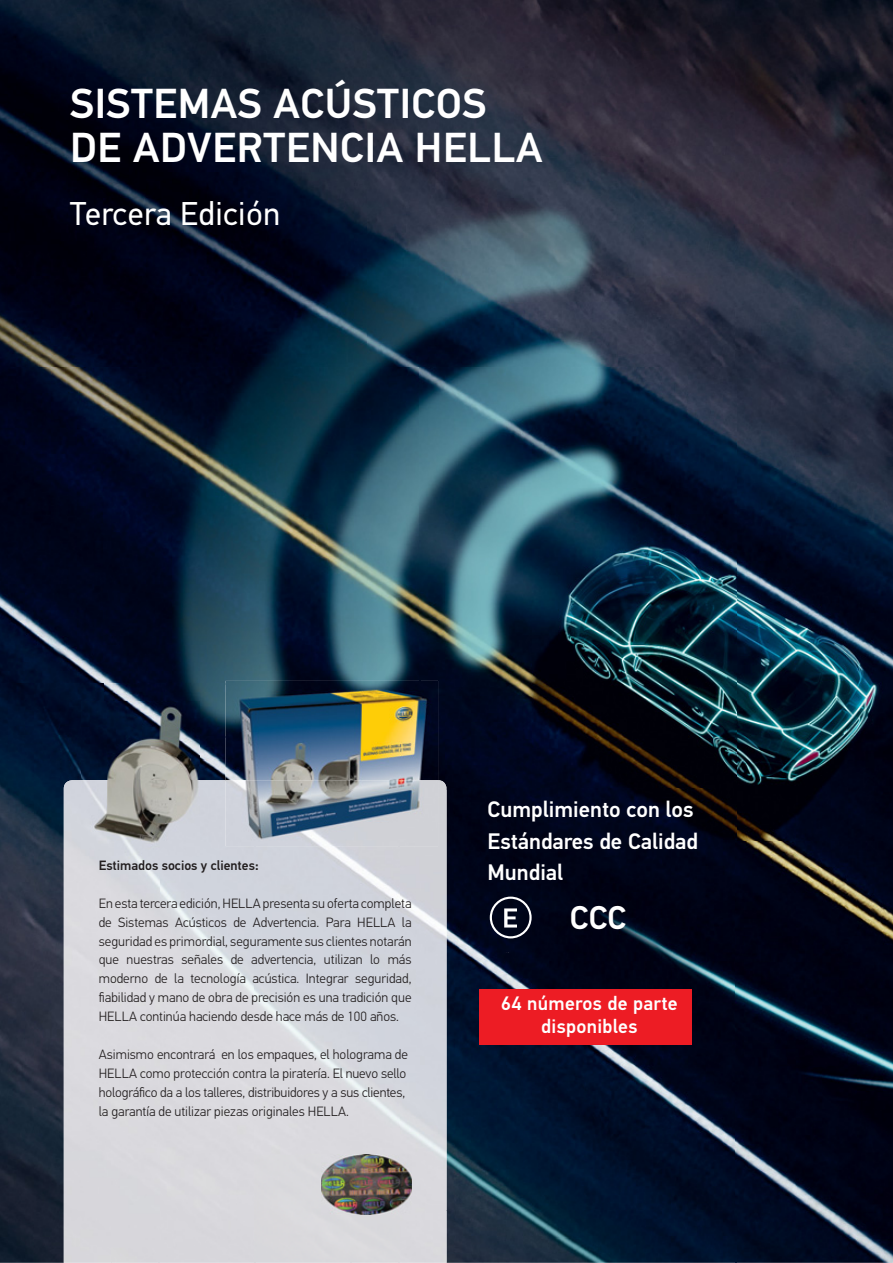
<style>
.page{position:relative;width:893px;height:1263px;background:#fff}
.page>*{position:absolute;margin:0;border:0;box-sizing:border-box;transform-origin:0 0}
.t1{font:500 42px/43.5px "Hella DIN Universal";letter-spacing:.015em;color:#fff}
.t2{font:33px "Hella DIN Universal";letter-spacing:.015em;color:#fff}
.t3{font:500 33px "Hella DIN Universal";color:#fff}
.t4{font:500 22.5px/31.5px "Hella DIN Universal";color:#fff}
.t5{font:500 19.5px/23.4px "Hella DIN Universal";letter-spacing:.015em;color:#fff;text-align:center}
.t6{font:300 13.5px/18.9px "Hella DIN Universal";color:#231f20;text-align:justify}
.t7{font:500 13.5px "Hella DIN Universal";color:#231f20}
</style>
<div class="page">
<img style="left:0;top:0;width:735px;height:368px">
<img style="left:735px;top:0;width:158px;height:1263px">
<img style="left:0;top:368px;width:420px;height:315px">
<img style="left:420px;top:368px;width:316px;height:895px">
<img style="left:0;top:683px;width:104px;height:580px">
<img style="left:104px;top:683px;width:121px;height:53px">
<img style="left:200px;top:736px;width:25px;height:44px">
<div style="left:64px;top:780px;width:47px;height:483px;background:#dad9de"></div>
<img style="left:399px;top:780px;width:47px;height:483px">
<img style="left:255px;top:846px;width:144px;height:309px">
<div style="left:351px;top:1214px;width:48px;height:49px;background:#d9d8dc"></div>
<svg style="left:68px;top:1228px;width:5px;height:9px"></svg>
<svg style="left:490px;top:897px;width:42px;height:41px;background:#3c404f"></svg>
<img style="left:321px;top:1154px;width:90px;height:60px">
<img style="left:81px;top:702px;width:119px;height:153px">
<img style="left:225px;top:681px;width:213px;height:165px">
<div style="left:479px;top:989px;width:213px;height:55px;background:#ed1c24"></div>
<h1 class="t1" style="left:70px;top:86px;width:474px">SISTEMAS ACÚSTICOS<br>DE ADVERTENCIA HELLA</h1>
<h2 class="t2" style="left:70px;top:202px;width:211px">Tercera Edición</h2>
<p class="t7" style="left:99px;top:860px;width:161px">Estimados socios y clientes:</p>
<p class="t6" style="left:99px;top:895px;width:314px">En esta tercera edición, HELLA presenta su oferta completa de Sistemas Acústicos de Advertencia. Para HELLA la seguridad es primordial, seguramente sus clientes notarán que nuestras señales de advertencia, utilizan lo más moderno de la tecnología acústica. Integrar seguridad, fiabilidad y mano de obra de precisión es una tradición que HELLA continúa haciendo desde hace más de 100 años.</p>
<p class="t6" style="left:99px;top:1046px;width:311px;text-align:left">Asimismo encontrará en los empaques, el holograma de HELLA como protección contra la piratería. El nuevo sello holográfico da a los talleres, distribuidores y a sus clientes, la garantía de utilizar piezas originales HELLA.</p>
<h3 class="t4" style="left:488px;top:796px;width:212px">Cumplimiento con los<br>Estándares de Calidad<br>Mundial</h3>
<h2 class="t3" style="left:570px;top:906px;width:58px">CCC</h2>
<h3 class="t5" style="left:501px;top:993px;width:178px">64 números de parte disponibles</h3>
</div>
